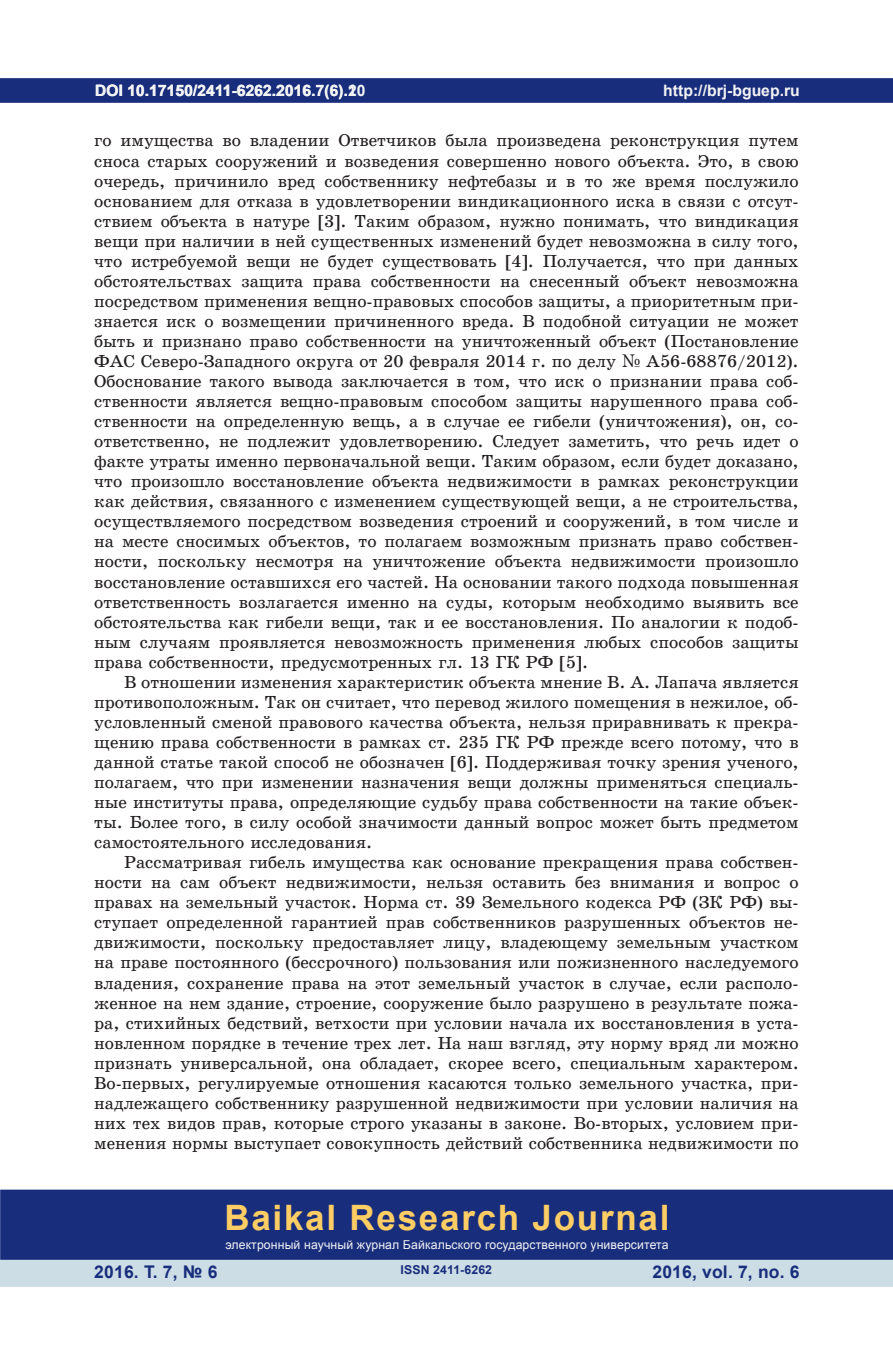
<style>
.page{position:relative;width:893px;height:1360px;background:#fff}
.page>*{position:absolute;margin:0;border:0;box-sizing:border-box;transform-origin:0 0}
.t1{font:700 35px "Arial";letter-spacing:.05em;color:#fecd64}
.t2{font:17.5px/20.1px "School Book C";color:#231f20;text-align:justify}
.t3{font:700 17.5px "Arial";letter-spacing:.01em;color:#182d7c}
.t4{font:700 15.75px "Arial";color:#f2f3f4}
.t5{font:12.25px "Arial";letter-spacing:.01em;color:#f2f3f4}
.t6{font:700 12.25px "Arial";letter-spacing:.01em;color:#182d7c}
.s1{font-family:"Century Schoolbook"}
</style>
<div class="page">
<div style="left:0;top:78px;width:893px;height:25px;background:#182d7c;border:2px solid #182d7c"></div>
<div style="left:0;top:1258px;width:893px;height:28px;background:#cddde6"></div>
<div style="left:0;top:1189px;width:893px;height:70px;background:#182d7c;border:2px solid #182d7c"></div>
<p class="t4" style="left:95px;top:79px;width:272px">DOI 10.17150/2411-6262.2016.7(6).20</p>
<p class="t2" style="left:94px;top:131px;width:706px">го имущества во владении Ответчиков была произведена реконструкция путем сноса старых сооружений и возведения совершенно нового объекта. Это, в свою очередь, причинило вред собственнику нефтебазы и в то же время послужило основанием для отказа в удовлетворении виндикационного иска в связи с отсут&shy;ствием объекта в натуре [3]. Таким образом, нужно понимать, что виндикация вещи при наличии в ней существенных изменений будет невозможна в силу того, что истребуемой вещи не будет существовать [4]. Получается, что при данных обстоятельствах защита права собственности на снесенный объект невозможна посредством применения вещно-правовых способов защиты, а приоритетным при&shy;знается иск о возмещении причиненного вреда. В подобной ситуации не может быть и признано право собственности на уничтоженный объект (Постановление ФАС Северо-Западного округа от 20 февраля 2014 г. по делу <span class="s1">№</span> А56-68876/2012).<br>Обоснование такого вывода заключается в том, что иск о признании права соб&shy;ственности является вещно-правовым способом защиты нарушенного права соб&shy;ственности на определенную вещь, а в случае ее гибели (уничтожения), он, со&shy;ответственно, не подлежит удовлетворению. Следует заметить, что речь идет о факте утраты именно первоначальной вещи. Таким образом, если будет доказано, что произошло восстановление объекта недвижимости в рамках реконструкции как действия, связанного с изменением существующей вещи, а не строительства, осуществляемого посредством возведения строений и сооружений, в том числе и на месте сносимых объектов, то полагаем возможным признать право собствен&shy;ности, поскольку несмотря на уничтожение объекта недвижимости произошло восстановление оставшихся его частей. На основании такого подхода повышенная ответственность возлагается именно на суды, которым необходимо выявить все обстоятельства как гибели вещи, так и ее восстановления. По аналогии к подоб&shy;ным случаям проявляется невозможность применения любых способов защиты права собственности, предусмотренных гл. 13 ГК РФ [5].</p>
<p class="t2" style="left:94px;top:672px;width:706px;text-indent:30px">В отношении изменения характеристик объекта мнение В. А. Лапача является противоположным. Так он считает, что перевод жилого помещения в нежилое, об&shy;условленный сменой правового качества объекта, нельзя приравнивать к прекра&shy;щению права собственности в рамках ст. 235 ГК РФ прежде всего потому, что в данной статье такой способ не обозначен [6]. Поддерживая точку зрения ученого, полагаем, что при изменении назначения вещи должны применяться специаль&shy;ные институты права, определяющие судьбу права собственности на такие объек&shy;ты. Более того, в силу особой значимости данный вопрос может быть предметом самостоятельного исследования.</p>
<p class="t2" style="left:94px;top:852px;width:706px;text-indent:30px">Рассматривая гибель имущества как основание прекращения права собствен&shy;ности на сам объект недвижимости, нельзя оставить без внимания и вопрос о правах на земельный участок. Норма ст. 39 Земельного кодекса РФ (ЗК РФ) вы&shy;ступает определенной гарантией прав собственников разрушенных объектов не&shy;движимости, поскольку предоставляет лицу, владеющему земельным участком на праве постоянного (бессрочного) пользования или пожизненного наследуемого владения, сохранение права на этот земельный участок в случае, если располо&shy;женное на нем здание, строение, сооружение было разрушено в результате пожа&shy;ра, стихийных бедствий, ветхости при условии начала их восстановления в уста&shy;новленном порядке в течение трех лет. На наш взгляд, эту норму вряд ли можно признать универсальной, она обладает, скорее всего, специальным характером.<br>Во-первых, регулируемые отношения касаются только земельного участка, при&shy;надлежащего собственнику разрушенной недвижимости при условии наличия на них тех видов прав, которые строго указаны в законе. Во-вторых, условием при&shy;менения нормы выступает совокупность действий собственника недвижимости по</p>
<p class="t4" style="left:663px;top:79px;width:138px">http://brj-bguep.ru</p>
<p class="t4" style="left:348px;top:79px;width:10px">1</p>
<h1 class="t1" style="left:224px;top:1193px;width:447px">Baikal Research Journal</h1>
<p class="t5" style="left:225px;top:1236px;width:445px">электронный научный журнал Байкальского государственного университета</p>
<p class="t3" style="left:94px;top:1259px;width:125px">2016. Т. 7, № 6</p>
<p class="t3" style="left:652px;top:1259px;width:149px">2016, vol. 7, no. 6</p>
<p class="t6" style="left:401px;top:1261px;width:93px">ISSN 2411-6262</p>
</div>
